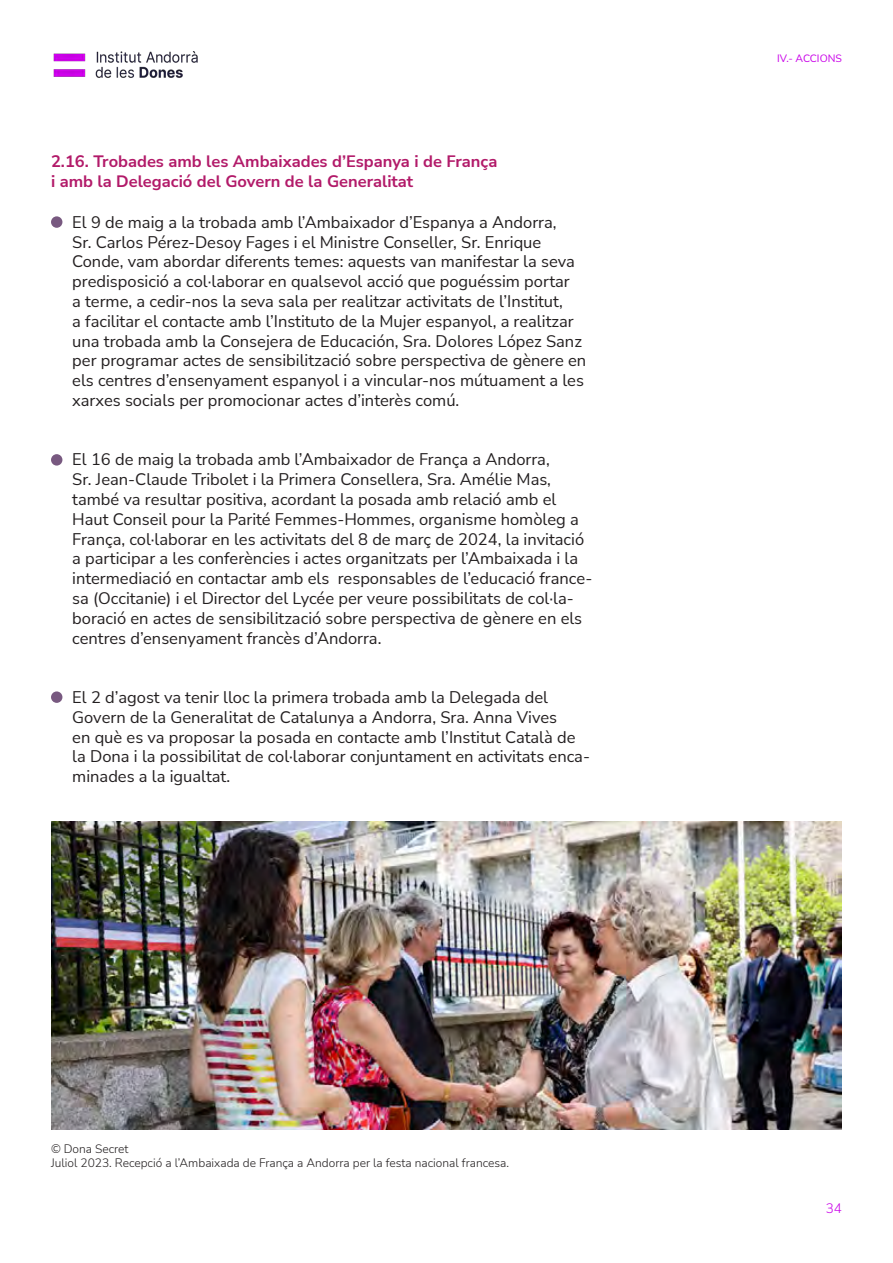
<style>
.page{position:relative;width:893px;height:1263px;background:#fff}
.page>*{position:absolute;margin:0;border:0;box-sizing:border-box;transform-origin:0 0}
.t1{font:16.5px/19.8px "Nunito Sans";color:#231f20}
.t2{font:700 16.5px "Nunito Sans";color:#b21a69}
.t3{font:300 13.5px "Nunito Sans";color:#c900e8}
.t4{font:300 12px "Nunito Sans";color:#231f20}
.t5{font:10.5px "Nunito Sans";color:#c900e8}
</style>
<div class="page">
<img style="left:53px;top:51px;width:145px;height:27px">
<img style="left:51px;top:822px;width:791px;height:307px">
<div style="left:51px;top:216px;width:11px;height:12px;background:#785980;border-radius:50%"></div>
<div style="left:51px;top:454px;width:11px;height:12px;background:#785980;border-radius:50%"></div>
<div style="left:51px;top:691px;width:11px;height:12px;background:#785980;border-radius:50%"></div>
<p class="t2" style="left:51px;top:150px;width:448px">2.16. Trobades amb les Ambaixades d’Espanya i de França</p>
<p class="t2" style="left:51px;top:170px;width:364px">i amb la Delegació del Govern de la Generalitat</p>
<p class="t1" style="left:72px;top:211px;width:486px">El 9 de maig a la trobada amb l’Ambaixador d’Espanya a Andorra,</p>
<p class="t1" style="left:72px;top:231px;width:515px">Sr. Carlos Pérez-Desoy Fages i el Ministre Conseller, Sr. Enrique Conde, vam abordar diferents temes: aquests van manifestar la seva predisposició a col·laborar en qualsevol acció que poguéssim portar<br>a terme, a cedir-nos la seva sala per realitzar activitats de l’Institut,<br>a facilitar el contacte amb l’Instituto de la Mujer espanyol, a realitzar una trobada amb la Consejera de Educación, Sra. Dolores López Sanz per programar actes de sensibilització sobre perspectiva de gènere en els centres d’ensenyament espanyol i a vincular-nos mútuament a les xarxes socials per promocionar actes d’interès comú.</p>
<p class="t1" style="left:72px;top:449px;width:521px">El 16 de maig la trobada amb l’Ambaixador de França a Andorra,<br>Sr. Jean-Claude Tribolet i la Primera Consellera, Sra. Amélie Mas, també va resultar positiva, acordant la posada amb relació amb el Haut Conseil pour la Parité Femmes-Hommes, organisme homòleg a França, col·laborar en les activitats del 8 de març de 2024, la invitació a participar a les conferències i actes organitzats per l’Ambaixada i la intermediació en contactar amb els responsables de l’educació france&shy;sa (Occitanie) i el Director del Lycée per veure possibilitats de col·la&shy;boració en actes de sensibilització sobre perspectiva de gènere en els centres d’ensenyament francès d’Andorra.</p>
<p class="t1" style="left:72px;top:687px;width:477px">El 2 d’agost va tenir lloc la primera trobada amb la Delegada del</p>
<p class="t1" style="left:72px;top:706px;width:486px">Govern de la Generalitat de Catalunya a Andorra, Sra. Anna Vives</p>
<p class="t1" style="left:72px;top:726px;width:519px">en què es va proposar la posada en contacte amb l’Institut Català de la Dona i la possibilitat de col·laborar conjuntament en activitats enca&shy;minades a la igualtat.</p>
<p class="t4" style="left:51px;top:1140px;width:79px">© Dona Secret</p>
<p class="t4" style="left:51px;top:1154px;width:460px">Juliol 2023. Recepció a l’Ambaixada de França a Andorra per la festa nacional francesa.</p>
<p class="t5" style="left:777px;top:51px;width:66px">IV.- ACCIONS</p>
<p class="t3" style="left:826px;top:1198px;width:18px">34</p>
</div>
